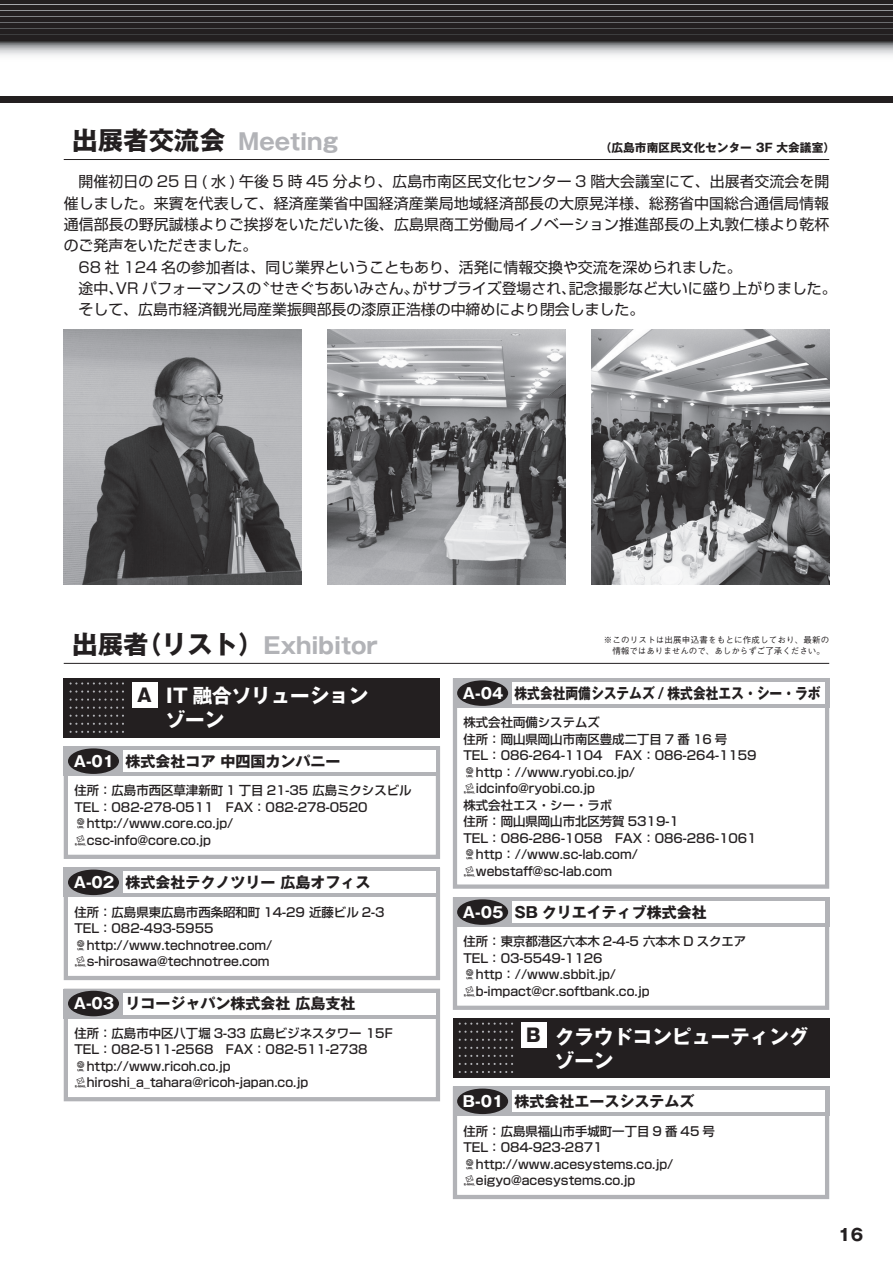
<style>
.page{position:relative;width:893px;height:1263px;background:#fff}
.page>*{position:absolute;margin:0;border:0;box-sizing:border-box;transform-origin:0 0}
.t1{font:22.5px "Gothic MB101 Pro Bold 90 msp RKSJ H";color:#b2b3b7}
.t2{font:19.5px/24px "Gothic MB101 Pro Bold 90 msp RKSJ H";color:#fff}
.t3{font:18px "Gothic MB101 Pro Heavy 90 msp RKSJ H";color:#231f20}
.t4{font:16.5px "Gothic MB101 Pro Bold 90 msp RKSJ H";color:#231f20}
.t5{font:15px "Gothic MB101 Pro Bold 90 msp RKSJ H";color:#231f20}
.t6{font:15px "Gothic MB101 Pro Bold 90 msp RKSJ H";color:#231f20;scale:.85 1}
.t7{font:14.85px "Shin Go Pro Regular 90 msp RKSJ H";letter-spacing:.005em;color:#231f20}
.t8{font:12.45px/16.5px "Shin Go Pro Medium 90 msp RKSJ H";color:#231f20}
.t9{font:11.7px "Gothic MB101 Pro Bold 90 msp RKSJ H";color:#231f20}
.t10{font:8.55px/10.6px "Gothic BBB Pro Medium 90 msp RKSJ H";letter-spacing:.02em;color:#231f20;text-align:center}
.s1{font-size:25.5px;color:#231f20}
.s2{color:#fff}
.s3{font-family:"FOT Kigou Tsushin A"}
</style>
<div class="page">
<div style="left:0;top:0;width:893px;height:102px;background:#231f20"></div>
<svg style="left:0;top:41px;width:893px;height:55px;background:#e9e9ea"></svg>
<hr style="left:0;top:4px;width:893px;height:1px;background:#a8a9ad">
<hr style="left:0;top:10px;width:893px;height:1px;background:#939598">
<hr style="left:0;top:16px;width:893px;height:1px;background:#808285">
<hr style="left:0;top:22px;width:893px;height:1px;background:#6c6d70">
<hr style="left:0;top:28px;width:893px;height:1px;background:#57585a">
<hr style="left:0;top:34px;width:893px;height:1px;background:#3e3e3f">
<hr style="left:64px;top:159px;width:765px;height:1px;background:#231f20">
<hr style="left:64px;top:663px;width:765px;height:1px;background:#231f20">
<div style="left:64px;top:678px;width:376px;height:60px;background:#231f20"></div>
<svg style="left:70px;top:682px;width:54px;height:3px"></svg>
<svg style="left:70px;top:691px;width:54px;height:2px"></svg>
<svg style="left:70px;top:699px;width:54px;height:2px"></svg>
<svg style="left:70px;top:707px;width:54px;height:2px"></svg>
<svg style="left:70px;top:715px;width:54px;height:2px"></svg>
<svg style="left:70px;top:723px;width:54px;height:2px"></svg>
<svg style="left:70px;top:731px;width:54px;height:2px"></svg>
<div style="left:132px;top:683px;width:25px;height:25px;background:#fff"></div>
<svg style="left:63px;top:746px;width:377px;height:356px"></svg>
<div style="left:64px;top:989px;width:376px;height:29px;background:#b2b3b7"></div>
<div style="left:68px;top:991px;width:51px;height:25px;background:#231f20;border-radius:50%"></div>
<div style="left:123px;top:993px;width:313px;height:21px;background:#fff"></div>
<svg style="left:452px;top:678px;width:378px;height:211px"></svg>
<div style="left:453px;top:678px;width:376px;height:30px;background:#b2b3b7"></div>
<div style="left:457px;top:680px;width:51px;height:26px;background:#231f20;border-radius:50%"></div>
<div style="left:512px;top:683px;width:313px;height:21px;background:#fff"></div>
<svg style="left:452px;top:897px;width:378px;height:113px"></svg>
<div style="left:453px;top:897px;width:376px;height:30px;background:#b2b3b7"></div>
<div style="left:457px;top:899px;width:51px;height:26px;background:#231f20;border-radius:50%"></div>
<div style="left:512px;top:901px;width:313px;height:22px;background:#fff"></div>
<svg style="left:452px;top:1086px;width:378px;height:113px"></svg>
<div style="left:453px;top:1086px;width:376px;height:30px;background:#b2b3b7"></div>
<div style="left:457px;top:1089px;width:51px;height:25px;background:#231f20;border-radius:50%"></div>
<div style="left:512px;top:1091px;width:313px;height:21px;background:#fff"></div>
<div style="left:453px;top:1018px;width:376px;height:60px;background:#231f20"></div>
<svg style="left:459px;top:1023px;width:54px;height:2px"></svg>
<svg style="left:459px;top:1031px;width:54px;height:2px"></svg>
<svg style="left:459px;top:1039px;width:54px;height:2px"></svg>
<svg style="left:459px;top:1047px;width:54px;height:2px"></svg>
<svg style="left:459px;top:1055px;width:54px;height:2px"></svg>
<svg style="left:459px;top:1063px;width:54px;height:2px"></svg>
<svg style="left:459px;top:1071px;width:54px;height:2px"></svg>
<div style="left:521px;top:1023px;width:25px;height:25px;background:#fff"></div>
<img style="left:64px;top:330px;width:238px;height:255px">
<img style="left:591px;top:330px;width:238px;height:255px">
<img style="left:327px;top:330px;width:238px;height:255px">
<h1 class="t1" style="left:72px;top:134px;width:267px"><span class="s1">出展者交流会</span> Meeting</h1>
<p class="t9" style="left:600px;top:143px;width:237px">（広島市南区民文化センター 3F 大会議室）</p>
<p class="t7" style="left:79px;top:176px;width:752px">開催初日の 25 日 ( 水 ) 午後 5 時 45 分より、広島市南区民文化センター 3 階大会議室にて、出展者交流会を開</p>
<p class="t7" style="left:64px;top:198px;width:767px">催しました。来賓を代表して、経済産業省中国経済産業局地域経済部長の大原晃洋様、総務省中国総合通信局情報</p>
<p class="t7" style="left:64px;top:219px;width:767px">通信部長の野尻誠様よりご挨拶をいただいた後、広島県商工労働局イノベーション推進部長の上丸敦仁様より乾杯</p>
<p class="t7" style="left:64px;top:240px;width:195px">のご発声をいただきました。</p>
<p class="t7" style="left:79px;top:261px;width:664px">68 社 124 名の参加者は、同じ業界ということもあり、活発に情報交換や交流を深められました。</p>
<p class="t7" style="left:79px;top:283px;width:759px">途中、VR パフォーマンスの〝せきぐちあいみさん〟がサプライズ登場され、記念撮影など大いに盛り上がりました。</p>
<p class="t7" style="left:79px;top:304px;width:567px">そして、広島市経済観光局産業振興部長の漆原正浩様の中締めにより閉会しました。</p>
<h1 class="t1" style="left:72px;top:637px;width:307px"><span class="s1">出展者（リスト）</span>Exhibitor</h1>
<h3 class="t3" style="left:137px;top:689px;width:16px">A</h3>
<h2 class="t2" style="left:166px;top:687px;width:204px">IT 融合ソリューションゾーン</h2>
<p class="t5" style="left:74px;top:756px;width:268px"><span class="s2">A-01</span> 株式会社コア 中四国カンパニー</p>
<p class="t8" style="left:74px;top:784px;width:339px">住所：広島市西区草津新町 1 丁目 21-35 広島ミクシスビル<br>TEL：082-278-0511　FAX：082-278-0520 <span class="s3">/</span>http://www.core.co.jp/<br><span class="s3">.</span>csc-info@core.co.jp</p>
<p class="t5" style="left:74px;top:877px;width:298px"><span class="s2">A-02</span> 株式会社テクノツリー 広島オフィス</p>
<p class="t8" style="left:74px;top:905px;width:312px">住所：広島県東広島市西条昭和町 14-29 近藤ビル 2-3<br>TEL：082-493-5955 <span class="s3">/</span>http://www.technotree.com/ <span class="s3">.</span>s-hirosawa@technotree.com</p>
<p class="t5" style="left:74px;top:998px;width:283px"><span class="s2">A-03</span> リコージャパン株式会社 広島支社</p>
<p class="t8" style="left:74px;top:1027px;width:320px">住所：広島市中区八丁堀 3-33 広島ビジネスタワー 15F TEL：082-511-2568　FAX：082-511-2738 <span class="s3">/</span>http://www.ricoh.co.jp <span class="s3">.</span>hiroshi_a_tahara@ricoh-japan.co.jp</p>
<p class="t10" style="left:604px;top:636px;width:227px">※このリストは出展申込書をもとに作成しており、最新の情報ではありませんので、あしからずご了承ください。</p>
<p class="t6" style="left:463px;top:688px;width:422px"><span class="s2">A-04</span> 株式会社両備システムズ / 株式会社エス・シー・ラボ</p>
<p class="t8" style="left:463px;top:716px;width:295px">株式会社両備システムズ<br>住所：岡山県岡山市南区豊成二丁目 7 番 16 号<br>TEL：086-264-1104　FAX：086-264-1159 <span class="s3">/</span>http：//www.ryobi.co.jp/ <span class="s3">.</span>idcinfo@ryobi.co.jp<br>株式会社エス・シー・ラボ<br>住所：岡山県岡山市北区芳賀 5319-1<br>TEL：086-286-1058　FAX：086-286-1061 <span class="s3">/</span>http：//www.sc-lab.com/ <span class="s3">.</span>webstaff@sc-lab.com</p>
<p class="t5" style="left:463px;top:907px;width:245px"><span class="s2">A-05</span> SB クリエイティブ株式会社</p>
<p class="t8" style="left:463px;top:935px;width:284px">住所：東京都港区六本木 2-4-5 六本木 D スクエア<br>TEL：03-5549-1126<br><span class="s3">/</span>http：//www.sbbit.jp/ <span class="s3">.</span>b-impact@cr.softbank.co.jp</p>
<h3 class="t3" style="left:526px;top:1029px;width:16px">B</h3>
<h2 class="t2" style="left:555px;top:1027px;width:255px">クラウドコンピューティングゾーン</h2>
<p class="t5" style="left:463px;top:1096px;width:233px"><span class="s2">B-01</span> 株式会社エースシステムズ</p>
<p class="t8" style="left:463px;top:1124px;width:253px">住所：広島県福山市手城町一丁目 9 番 45 号<br>TEL：084-923-2871 <span class="s3">/</span>http://www.acesystems.co.jp/ <span class="s3">.</span>eigyo@acesystems.co.jp</p>
<h3 class="t4" style="left:838px;top:1229px;width:27px">16</h3>
</div>
